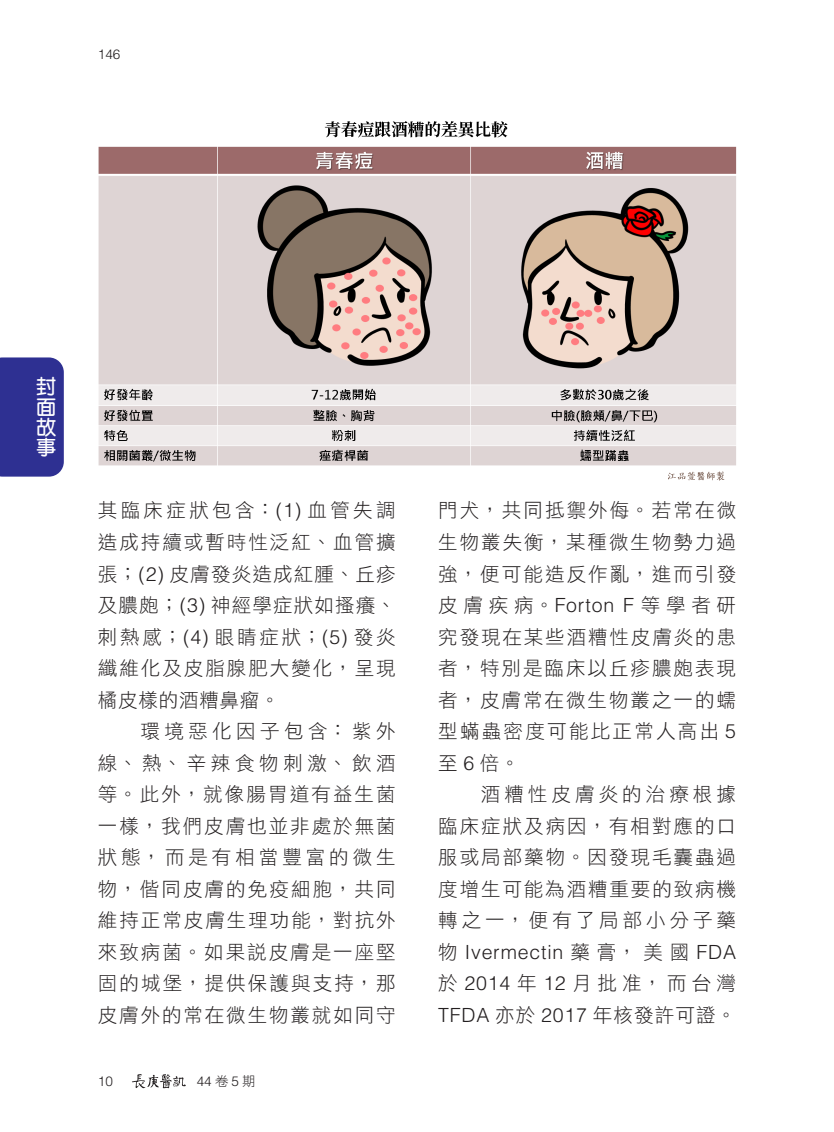
<style>
.page{position:relative;width:834px;height:1132px;background:#fff}
.page>*{position:absolute;margin:0;border:0;box-sizing:border-box;transform-origin:0 0}
.t1{font:700 20.25px/20.2px "AR Yuan B5";color:#fff;text-align:justify}
._005內文-齊頭{font:19.5px/31.5px "DF Hei Std W3";letter-spacing:.1em;color:#231f20;text-align:justify}
.頁碼{font:300 13.5px "Helvetica LT Std";color:#231f20}
.s1{font-family:"Helvetica LT Std";font-weight:300}
.s2{font-family:"DF Hei Std W3";font-weight:400}
</style>
<div class="page">
<div style="left:0;top:357px;width:64px;height:119px;background:#2e3092"></div>
<img style="left:98px;top:121px;width:638px;height:360px">
<svg style="left:132px;top:1074px;width:54px;height:13px"></svg>
<p class="頁碼" style="left:98px;top:46px;width:24px">146</p>
<p class="t1" style="left:36px;top:376px;width:21px">封面故事</p>
<p class="_005內文-齊頭" style="left:98px;top:494px;width:299px">其臨床症狀包含：<span class="s1">(1)</span> 血管失調造成持續或暫時性泛紅、血管擴張；<span class="s1">(2)</span> 皮膚發炎造成紅腫、丘疹及膿皰；<span class="s1">(3)</span> 神經學症狀如搔癢、刺熱感；<span class="s1">(4)</span> 眼睛症狀；<span class="s1">(5)</span> 發炎纖維化及皮脂腺肥大變化，呈現橘皮樣的酒糟鼻瘤。</p>
<p class="_005內文-齊頭" style="left:98px;top:714px;width:299px;text-indent:43px">環境惡化因子包含：紫外線、熱、辛辣食物刺激、飲酒等。此外，就像腸胃道有益生菌一樣，我們皮膚也並非處於無菌狀態，而是有相當豐富的微生物，偕同皮膚的免疫細胞，共同維持正常皮膚生理功能，對抗外來致病菌。如果說皮膚是一座堅固的城堡，提供保護與支持，那皮膚外的常在微生物叢就如同守</p>
<p class="頁碼" style="left:98px;top:1072px;width:17px">10</p>
<p class="頁碼" style="left:197px;top:1072px;width:60px">44<span class="s2">卷</span>5<span class="s2">期</span></p>
<p class="_005內文-齊頭" style="left:438px;top:494px;width:299px">門犬，共同抵禦外侮。若常在微生物叢失衡，某種微生物勢力過強，便可能造反作亂，進而引發皮膚疾病。<span class="s1">Forton F</span> 等學者研究發現在某些酒糟性皮膚炎的患者，特別是臨床以丘疹膿皰表現者，皮膚常在微生物叢之一的蠕型蟎蟲密度可能比正常人高出 <span class="s1">5</span>至<span class="s1">6</span>倍。</p>
<p class="_005內文-齊頭" style="left:438px;top:777px;width:299px;text-indent:43px">酒糟性皮膚炎的治療根據臨床症狀及病因，有相對應的口服或局部藥物。因發現毛囊蟲過度增生可能為酒糟重要的致病機轉之一，便有了局部小分子藥物 <span class="s1">Ivermectin</span> 藥膏，美國 <span class="s1">FDA</span>於<span class="s1">2014</span>年<span class="s1">12</span>月批准，而台灣<span class="s1">TFDA</span> 亦於 <span class="s1">2017</span> 年核發許可證。</p>
</div>
